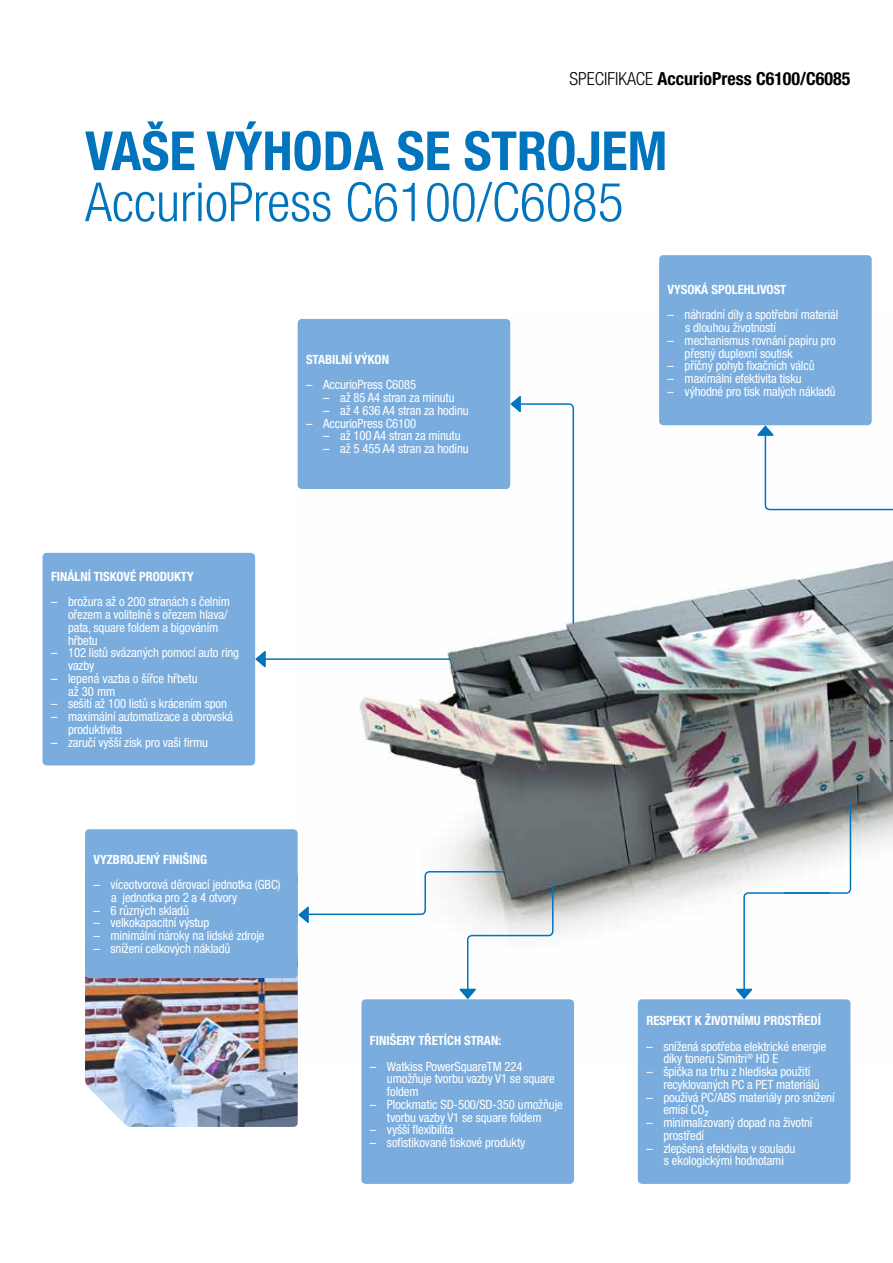
<style>
.page{position:relative;width:893px;height:1263px;background:#fff}
.page>*{position:absolute;margin:0;border:0;box-sizing:border-box;transform-origin:0 0}
.t1{font:300 condensed 54px "Helvetica Neue LTW1 G";color:#0075be}
.t2{font:700 condensed 54px "Helvetica Neue LTW1 G";color:#0075be}
.t3{font:700 condensed 18px "Helvetica Neue LTW1 G";color:#000}
.t4{font:condensed 12.75px/12.8px "Helvetica Neue LTW1 G";letter-spacing:-.01em;color:#fff}
.t5{font:700 condensed 12.75px "Helvetica Neue LTW1 G";color:#fff}
.s1{font-weight:300}
</style>
<div class="page">
<img style="left:297px;top:319px;width:596px;height:741px">
<img style="left:85px;top:976px;width:213px;height:151px">
<div style="left:85px;top:829px;width:213px;height:149px;background:#7aadde;border-radius:4px"></div>
<div style="left:659px;top:255px;width:213px;height:170px;background:#7aadde;border-radius:4px"></div>
<div style="left:638px;top:999px;width:212px;height:185px;background:#7aadde;border-radius:4px"></div>
<div style="left:361px;top:999px;width:213px;height:185px;background:#7aadde;border-radius:4px"></div>
<div style="left:298px;top:319px;width:212px;height:170px;background:#7aadde;border-radius:4px"></div>
<svg style="left:757px;top:423px;width:136px;height:88px"></svg>
<svg style="left:508px;top:395px;width:67px;height:230px"></svg>
<hr style="left:265px;top:658px;width:186px;height:2px;background:#0075be">
<svg style="left:255px;top:650px;width:11px;height:18px"></svg>
<div style="left:43px;top:553px;width:212px;height:212px;background:#7aadde;border-radius:4px"></div>
<svg style="left:296px;top:870px;width:258px;height:131px"></svg>
<svg style="left:735px;top:802px;width:117px;height:199px"></svg>
<h2 class="t3" style="left:570px;top:68px;width:282px"><span class="s1">SPECIFIKACE</span> AccurioPress C6100/C6085</h2>
<h1 class="t2" style="left:85px;top:119px;width:584px">VAŠE VÝHODA SE STROJEM</h1>
<h1 class="t1" style="left:85px;top:171px;width:540px">AccurioPress C6100/C6085</h1>
<p class="t5" style="left:306px;top:352px;width:84px">STABILNÍ VÝKON</p>
<p class="t4" style="left:306px;top:379px;width:112px">– AccurioPress C6085</p>
<p class="t4" style="left:323px;top:391px;width:133px">– až 85 A4 stran za minutu</p>
<p class="t4" style="left:323px;top:404px;width:147px">– až 4 636 A4 stran za hodinu</p>
<p class="t4" style="left:306px;top:417px;width:112px">– AccurioPress C6100</p>
<p class="t4" style="left:323px;top:430px;width:139px">– až 100 A4 stran za minutu</p>
<p class="t4" style="left:323px;top:442px;width:147px">– až 5 455 A4 stran za hodinu</p>
<p class="t5" style="left:51px;top:569px;width:144px">FINÁLNÍ TISKOVÉ PRODUKTY</p>
<p class="t4" style="left:68px;top:595px;width:163px;text-indent:-17px">– brožura až o 200 stranách s čelním ořezem a volitelně s ořezem hlava/ pata, square foldem a bigováním hřbetu</p>
<p class="t4" style="left:68px;top:646px;width:173px;text-indent:-17px">– 102 listů svázaných pomocí auto ring vazby</p>
<p class="t4" style="left:68px;top:672px;width:131px;text-indent:-17px">– lepená vazba o šířce hřbetu až 30 mm</p>
<p class="t4" style="left:51px;top:697px;width:177px">– sešití až 100 listů s krácením spon</p>
<p class="t4" style="left:68px;top:710px;width:167px;text-indent:-17px">– maximální automatizace a obrovská produktivita</p>
<p class="t4" style="left:51px;top:736px;width:159px">– zaručí vyšší zisk pro vaši firmu</p>
<p class="t5" style="left:94px;top:851px;width:115px">VYZBROJENÝ FINIŠING</p>
<p class="t4" style="left:111px;top:878px;width:171px;text-indent:-18px">– víceotvorová děrovací jednotka (GBC) a jednotka pro 2 a 4 otvory</p>
<p class="t4" style="left:94px;top:904px;width:97px">– 6 různých skladů</p>
<p class="t4" style="left:94px;top:916px;width:117px">– velkokapacitní výstup</p>
<p class="t4" style="left:94px;top:929px;width:173px">– minimální nároky na lidské zdroje</p>
<p class="t4" style="left:94px;top:942px;width:138px">– snížení celkových nákladů</p>
<p class="t5" style="left:370px;top:1033px;width:133px">FINIŠERY TŘETÍCH STRAN:</p>
<p class="t4" style="left:387px;top:1060px;width:169px;text-indent:-17px">– Watkiss PowerSquareTM 224 umožňuje tvorbu vazby V1 se square foldem</p>
<p class="t4" style="left:370px;top:1098px;width:194px;text-align:center">– Plockmatic SD-500/SD-350 umožňuje tvorbu vazby V1 se square foldem</p>
<p class="t4" style="left:370px;top:1123px;width:85px">– vyšší flexibilita</p>
<p class="t4" style="left:370px;top:1136px;width:157px">– sofistikované tiskové produkty</p>
<p class="t5" style="left:668px;top:282px;width:120px">VYSOKÁ SPOLEHLIVOST</p>
<p class="t4" style="left:685px;top:308px;width:155px;text-indent:-18px">– náhradní díly a spotřební materiál s dlouhou životností</p>
<p class="t4" style="left:685px;top:334px;width:153px;text-indent:-17px">– mechanismus rovnání papíru pro přesný duplexní soutisk</p>
<p class="t4" style="left:668px;top:359px;width:148px">– příčný pohyb fixačních válců</p>
<p class="t4" style="left:668px;top:372px;width:136px">– maximální efektivita tisku</p>
<p class="t4" style="left:668px;top:385px;width:170px">– výhodné pro tisk malých nákladů</p>
<p class="t5" style="left:646px;top:1013px;width:176px">RESPEKT K ŽIVOTNÍMU PROSTŘEDÍ</p>
<p class="t4" style="left:663px;top:1040px;width:164px;text-indent:-17px">– snížená spotřeba elektrické energie díky toneru Simitri<sup>®</sup> HD E</p>
<p class="t4" style="left:663px;top:1065px;width:158px;text-indent:-17px">– špička na trhu z hlediska použití recyklovaných PC a PET materiálů</p>
<p class="t4" style="left:663px;top:1091px;width:173px;text-indent:-17px">– používá PC/ABS materiály pro snížení emisí CO₂</p>
<p class="t4" style="left:663px;top:1116px;width:151px;text-indent:-17px">– minimalizovaný dopad na životní prostředí</p>
<p class="t4" style="left:646px;top:1142px;width:151px;text-align:center">– zlepšená efektivita v souladu s ekologickými hodnotami</p>
</div>
